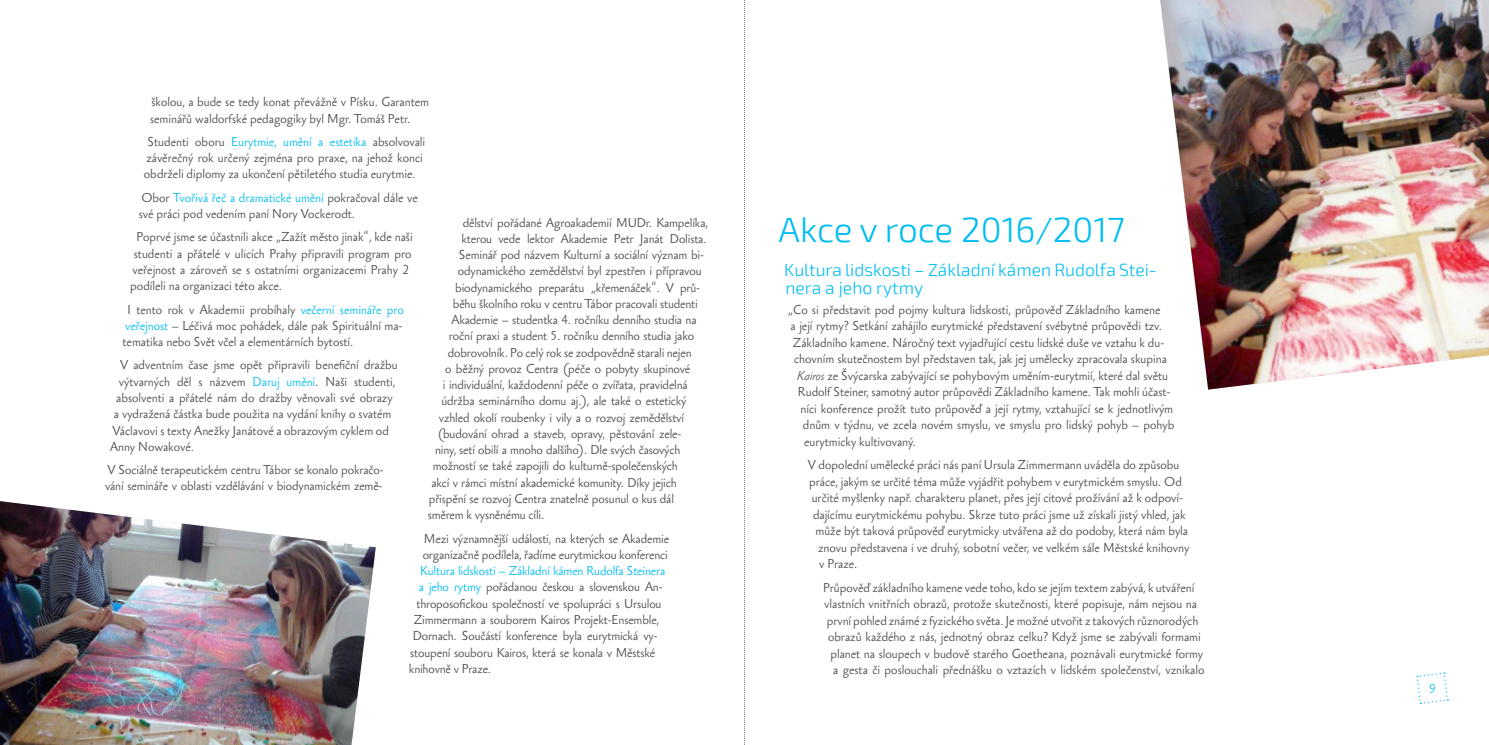
<style>
.page{position:relative;width:1489px;height:745px;background:#fff}
.page>*{position:absolute;margin:0;border:0;box-sizing:border-box;transform-origin:0 0}
.t1{font:300 35px "Exo 2";color:#01bdf2}
.t2{font:300 17.5px/17.8px "Exo 2";color:#01bdf2}
.t3{font:11.88px/16.2px "Sebastian Light Pro";color:#4b4c4d}
.t4{font:11.88px "Sebastian Light Pro";letter-spacing:-.01em;color:#01bdf2}
.s1{color:#01bdf2}
.s2{font-style:italic}
</style>
<div class="page">
<svg style="left:1416px;top:672px;width:32px;height:31px"></svg>
<img style="left:0;top:501px;width:376px;height:243px">
<img style="left:1160px;top:0;width:328px;height:389px">
<svg style="left:744px;top:0;width:1px;height:745px"></svg>
<p class="t3" style="left:150px;top:94px;width:280px">školou, a bude se tedy konat převážně v Písku. Garantem seminářů waldorfské pedagogiky byl Mgr. Tomáš Petr.</p>
<p class="t3" style="left:144px;top:134px;width:283px;text-indent:4px">Studenti oboru <span class="s1">Eurytmie, umění a estetika</span> absolvovali závěrečný rok určený zejména pro praxe, na jehož konci obdrželi diplomy za ukončení pětiletého studia eurytmie.</p>
<p class="t3" style="left:139px;top:189px;width:280px">Obor <span class="s1">Tvořivá řeč a dramatické umění</span> pokračoval dále ve své práci pod vedením paní Nory Vockerodt.</p>
<p class="t3" style="left:136px;top:229px;width:278px">Poprvé jsme se účastnili akce „Zažít město jinak“, kde naši</p>
<p class="t3" style="left:134px;top:245px;width:279px">studenti a přátelé v ulicích Prahy připravili program pro</p>
<p class="t3" style="left:133px;top:261px;width:278px">veřejnost a zároveň se s ostatními organizacemi Prahy 2</p>
<p class="t3" style="left:130px;top:278px;width:152px">podíleli na organizaci této akce.</p>
<p class="t3" style="left:122px;top:301px;width:283px;text-align:justify;text-indent:5px">I tento rok v Akademii probíhaly <span class="s1">večerní semináře pro veřejnost</span> – Léčivá moc pohádek, dále pak Spirituální ma&shy;tematika nebo Svět včel a elementárních bytostí.</p>
<p class="t3" style="left:120px;top:357px;width:279px">V adventním čase jsme opět připravili benefiční dražbu</p>
<p class="t3" style="left:119px;top:373px;width:278px">výtvarných děl s názvem <span class="s1">Daruj umění</span>. Naši studenti,</p>
<p class="t3" style="left:116px;top:389px;width:278px">absolventi a přátelé nám do dražby věnovali své obrazy</p>
<p class="t3" style="left:114px;top:406px;width:279px">a vydražená částka bude použita na vydání knihy o svatém</p>
<p class="t3" style="left:112px;top:422px;width:278px">Václavovi s texty Anežky Janátové a obrazovým cyklem od</p>
<p class="t3" style="left:110px;top:438px;width:84px">Anny Nowakové.</p>
<p class="t3" style="left:105px;top:461px;width:280px">V Sociálně terapeutickém centru Tábor se konalo pokračo&shy;vání semináře v oblasti vzdělávání v biodynamickém země-</p>
<p class="t3" style="left:462px;top:214px;width:246px">dělství pořádané Agroakademií MUDr. Kampelíka,</p>
<p class="t3" style="left:461px;top:230px;width:245px">kterou vede lektor Akademie Petr Janát Dolista.</p>
<p class="t3" style="left:459px;top:247px;width:246px">Seminář pod názvem Kulturní a sociální význam bi-</p>
<p class="t3" style="left:457px;top:263px;width:245px">odynamického zemědělství byl zpestřen i přípravou</p>
<p class="t3" style="left:455px;top:279px;width:246px">biodynamického preparátu „křemenáček“. V prů-</p>
<p class="t3" style="left:452px;top:295px;width:247px">běhu školního roku v centru Tábor pracovali studenti</p>
<p class="t3" style="left:451px;top:312px;width:247px">Akademie – studentka 4. ročníku denního studia na</p>
<p class="t3" style="left:449px;top:328px;width:247px">roční praxi a student 5. ročníku denního studia jako</p>
<p class="t3" style="left:447px;top:344px;width:245px">dobrovolník. Po celý rok se zodpovědně starali nejen</p>
<p class="t3" style="left:445px;top:360px;width:246px">o běžný provoz Centra (péče o pobyty skupinové</p>
<p class="t3" style="left:442px;top:377px;width:246px">i individuální, každodenní péče o zvířata, pravidelná</p>
<p class="t3" style="left:441px;top:393px;width:246px">údržba seminárního domu aj.), ale také o estetický</p>
<p class="t3" style="left:439px;top:409px;width:247px">vzhled okolí roubenky i vily a o rozvoj zemědělství</p>
<p class="t3" style="left:437px;top:425px;width:245px">(budování ohrad a staveb, opravy, pěstování zele-</p>
<p class="t3" style="left:435px;top:441px;width:246px">niny, setí obilí a mnoho dalšího). Dle svých časových</p>
<p class="t3" style="left:432px;top:458px;width:246px">možností se také zapojili do kulturně-společenských</p>
<p class="t3" style="left:431px;top:474px;width:246px">akcí v rámci místní akademické komunity. Díky jejich</p>
<p class="t3" style="left:429px;top:490px;width:246px">přispění se rozvoj Centra znatelně posunul o kus dál</p>
<p class="t3" style="left:427px;top:506px;width:116px">směrem k vysněnému cíli.</p>
<p class="t3" style="left:422px;top:530px;width:248px">Mezi významnější události, na kterých se Akademie organizačně podílela, řadíme eurytmickou konferenci</p>
<p class="t4" style="left:420px;top:562px;width:246px">Kultura lidskosti – Základní kámen Rudolfa Steinera</p>
<p class="t3" style="left:419px;top:579px;width:245px"><span class="s1">a jeho rytmy</span> pořádanou českou a slovenskou An-</p>
<p class="t3" style="left:416px;top:595px;width:247px">throposofickou společností ve spolupráci s Ursulou</p>
<p class="t3" style="left:414px;top:611px;width:246px">Zimmermann a souborem Kairos Projekt-Ensemble,</p>
<p class="t3" style="left:412px;top:627px;width:246px">Dornach. Součástí konference byla eurytmická vy-</p>
<p class="t3" style="left:410px;top:644px;width:246px">stoupení souboru Kairos, která se konala v Městské</p>
<p class="t3" style="left:409px;top:660px;width:82px">knihovně v Praze.</p>
<h1 class="t1" style="left:778px;top:209px;width:348px">Akce v roce 2016/2017</h1>
<h2 class="t2" style="left:784px;top:261px;width:374px">Kultura lidskosti – Základní kámen Rudolfa Stei&shy;nera a jeho rytmy</h2>
<p class="t3" style="left:788px;top:301px;width:374px">„Co si představit pod pojmy kultura lidskosti, průpověď Základního kamene</p>
<p class="t3" style="left:790px;top:318px;width:371px">a její rytmy? Setkání zahájilo eurytmické představení svébytné průpovědi tzv.</p>
<p class="t3" style="left:793px;top:334px;width:373px">Základního kamene. Náročný text vyjadřující cestu lidské duše ve vztahu k du-</p>
<p class="t3" style="left:794px;top:351px;width:374px">chovním skutečnostem byl představen tak, jak jej umělecky zpracovala skupina</p>
<p class="t3" style="left:796px;top:367px;width:373px"><span class="s2">Kairos</span> ze Švýcarska zabývající se pohybovým uměním-eurytmií, které dal světu</p>
<p class="t3" style="left:798px;top:383px;width:374px">Rudolf Steiner, samotný autor průpovědi Základního kamene. Tak mohli účast-</p>
<p class="t3" style="left:800px;top:400px;width:374px">níci konference prožít tuto průpověď a její rytmy, vztahující se k jednotlivým</p>
<p class="t3" style="left:803px;top:416px;width:373px">dnům v týdnu, ve zcela novém smyslu, ve smyslu pro lidský pohyb – pohyb</p>
<p class="t3" style="left:804px;top:433px;width:111px">eurytmicky kultivovaný.</p>
<p class="t3" style="left:808px;top:456px;width:373px">V dopolední umělecké práci nás paní Ursula Zimmermann uváděla do způsobu</p>
<p class="t3" style="left:809px;top:473px;width:374px">práce, jakým se určité téma může vyjádřit pohybem v eurytmickém smyslu. Od</p>
<p class="t3" style="left:811px;top:489px;width:373px">určité myšlenky např. charakteru planet, přes její citové prožívání až k odpoví-</p>
<p class="t3" style="left:813px;top:506px;width:374px">dajícímu eurytmickému pohybu. Skrze tuto práci jsme už získali jistý vhled, jak</p>
<p class="t3" style="left:815px;top:522px;width:374px">může být taková průpověď eurytmicky utvářena až do podoby, která nám byla</p>
<p class="t3" style="left:818px;top:539px;width:373px">znovu představena i ve druhý, sobotní večer, ve velkém sále Městské knihovny</p>
<p class="t3" style="left:819px;top:555px;width:38px">v Praze.</p>
<p class="t3" style="left:823px;top:579px;width:373px">Průpověď základního kamene vede toho, kdo se jejím textem zabývá, k utváření</p>
<p class="t3" style="left:824px;top:595px;width:374px">vlastních vnitřních obrazů, protože skutečnosti, které popisuje, nám nejsou na</p>
<p class="t3" style="left:826px;top:612px;width:373px">první pohled známé z fyzického světa. Je možné utvořit z takových různorodých</p>
<p class="t3" style="left:828px;top:628px;width:374px">obrazů každého z nás, jednotný obraz celku? Když jsme se zabývali formami</p>
<p class="t3" style="left:830px;top:645px;width:374px">planet na sloupech v budově starého Goetheana, poznávali eurytmické formy</p>
<p class="t3" style="left:833px;top:661px;width:373px">a gesta či poslouchali přednášku o vztazích v lidském společenství, vznikalo</p>
<p class="t4" style="left:1428px;top:680px;width:8px">9</p>
</div>
